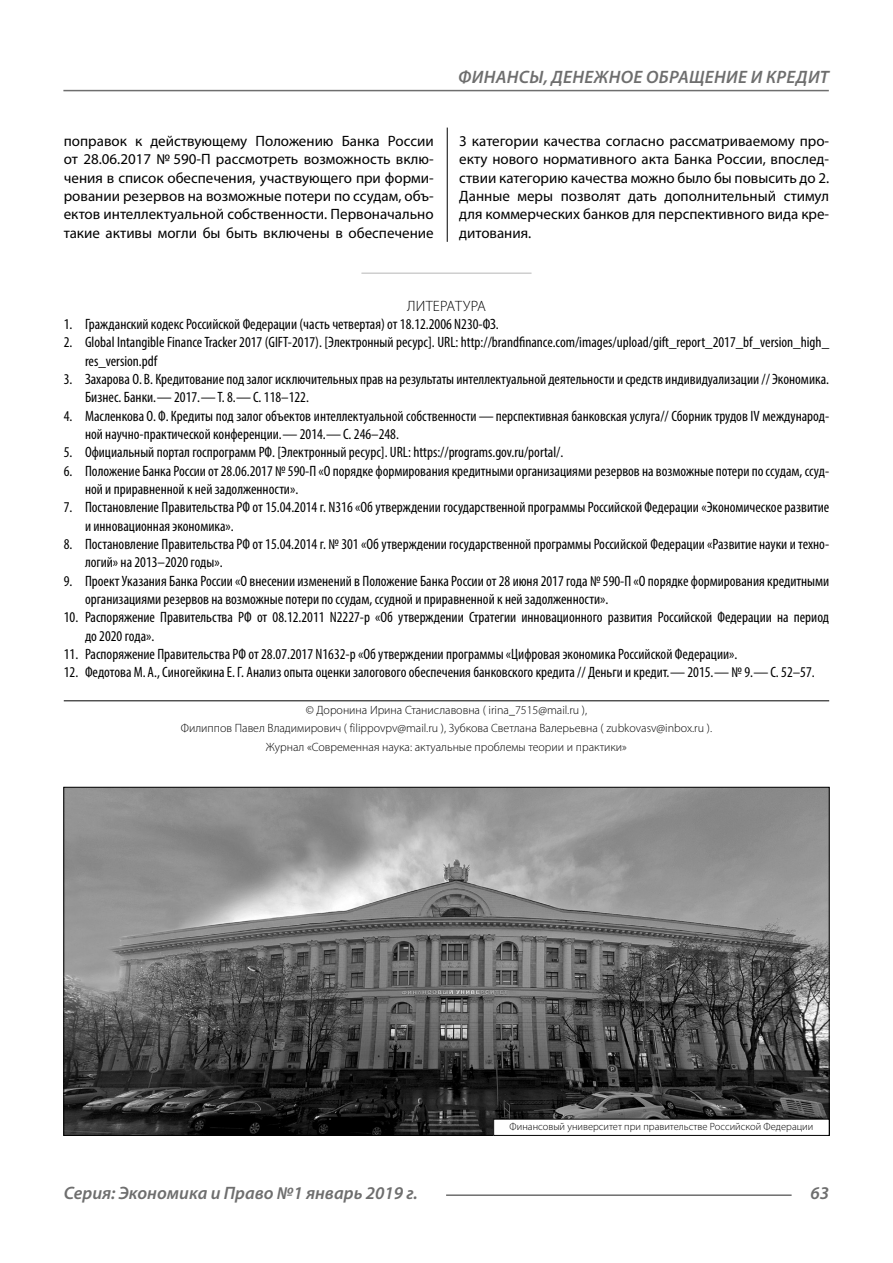
<style>
.page{position:relative;width:893px;height:1263px;background:#fff}
.page>*{position:absolute;margin:0;border:0;box-sizing:border-box;transform-origin:0 0}
.t1{font:italic 600 18px "Myriad Pro";color:#6e6e6e}
.t2{font:condensed 15px/18.3px "Myriad Pro";color:#000}
.Normal{font:15px/18.3px "Myriad Pro";color:#000;text-align:justify}
.Literature{font:300 15px "Myriad Pro";letter-spacing:.02em;color:#000}
.Copy{font:300 12px/18.3px "Myriad Pro";color:#000;text-align:center}
.Author-doc{font:300 10.5px "Myriad Pro";color:#000}
</style>
<div class="page">
<hr style="left:447px;top:128px;width:1px;height:1007px;background:#000">
<div style="left:361px;top:273px;width:170px;height:6px;background:#cfcfcf"></div>
<div style="left:64px;top:274px;width:765px;height:989px;background:#fff"></div>
<hr style="left:64px;top:700px;width:765px;height:1px;background:#000">
<img style="left:65px;top:789px;width:763px;height:345px">
<div style="left:494px;top:1119px;width:335px;height:16px;background:#fff"></div>
<div style="left:493px;top:1119px;width:337px;height:17px;border:1px solid #000"></div>
<hr style="left:63px;top:90px;width:766px;height:1px;background:#6e6e6e">
<hr style="left:446px;top:1194px;width:346px;height:2px;background:#6e6e6e">
<p class="t1" style="left:458px;top:66px;width:27px">Финанс</p>
<p class="t1" style="left:530px;top:66px;width:34px">ы, дене</p>
<p class="t1" style="left:594px;top:66px;width:28px">жное</p>
<p class="t1" style="left:646px;top:66px;width:12px">обра</p>
<p class="t1" style="left:689px;top:66px;width:28px">щение</p>
<p class="t1" style="left:751px;top:66px;width:27px">и кредит</p>
<p class="Normal" style="left:64px;top:131px;width:371px">поправок к действующему Положению Банка России от 28.06.2017 № 590-П рассмотреть возможность вклю&shy;чения в список обеспечения, участвующего при форми&shy;ровании резервов на возможные потери по ссудам, объ&shy;ектов интеллектуальной собственности. Первоначально такие активы могли бы быть включены в обеспечение</p>
<p class="Normal" style="left:459px;top:131px;width:371px">3 категории качества согласно рассматриваемому про&shy;екту нового нормативного акта Банка России, впослед&shy;ствии категорию качества можно было бы повысить до 2.<br>Данные меры позволят дать дополнительный стимул для коммерческих банков для перспективного вида кре&shy;дитования.</p>
<p class="Literature" style="left:407px;top:297px;width:80px">ЛИТЕРАТУРА</p>
<p class="t2" style="left:64px;top:315px;width:437px">1. Гражданский кодекс Российской Федерации (часть четвертая) от 18.12.2006 N230-ФЗ.</p>
<p class="t2" style="left:85px;top:333px;width:746px;text-indent:-21px">2. Global Intangible Finance Tracker 2017 (GIFT‑2017). [Электронный ресурс]. URL: http://brandfinance.com/images/upload/gift_report_2017_bf_version_high_ res_version.pdf</p>
<p class="t2" style="left:85px;top:370px;width:746px;text-indent:-21px">3. Захарова О. В. Кредитование под залог исключительных прав на результаты интеллектуальной деятельности и средств индивидуализации // Экономика.<br>Бизнес. Банки.— 2017.—Т. 8.—С. 118–122.</p>
<p class="t2" style="left:85px;top:406px;width:746px;text-indent:-21px">4. Масленкова О.Ф. Кредиты под залог объектов интеллектуальной собственности—перспективная банковская услуга// Сборник трудов IV международ&shy;ной научно-практической конференции.— 2014.—С. 246–248.</p>
<p class="t2" style="left:64px;top:443px;width:501px">5. Официальный портал госпрограмм РФ. [Электронный ресурс]. URL: https://programs.gov.ru/portal/.</p>
<p class="t2" style="left:85px;top:461px;width:746px;text-indent:-21px">6. Положение Банка России от 28.06.2017 № 590-П «О порядке формирования кредитными организациями резервов на возможные потери по ссудам, ссуд&shy;ной и приравненной к ней задолженности».</p>
<p class="t2" style="left:85px;top:498px;width:746px;text-indent:-21px">7. Постановление Правительства РФ от 15.04.2014 г. N316 «Об утверждении государственной программы Российской Федерации «Экономическое развитие и инновационная экономика».</p>
<p class="t2" style="left:85px;top:535px;width:746px;text-indent:-21px">8. Постановление Правительства РФ от 15.04.2014 г. № 301 «Об утверждении государственной программы Российской Федерации «Развитие науки и техно&shy;логий» на 2013–2020 годы».</p>
<p class="t2" style="left:85px;top:571px;width:746px;text-indent:-21px">9. Проект Указания Банка России «О внесении изменений в Положение Банка России от 28 июня 2017 года № 590-П «О порядке формирования кредитными организациями резервов на возможные потери по ссудам, ссудной и приравненной к ней задолженности».</p>
<p class="t2" style="left:85px;top:608px;width:746px;text-indent:-21px">10. Распоряжение Правительства РФ от 08.12.2011 N2227-р «Об утверждении Стратегии инновационного развития Российской Федерации на период до 2020 года».</p>
<p class="t2" style="left:64px;top:645px;width:675px">11. Распоряжение Правительства РФ от 28.07.2017 N1632-р «Об утверждении программы «Цифровая экономика Российской Федерации».</p>
<p class="t2" style="left:64px;top:663px;width:752px">12. Федотова М. А., Синогейкина Е.Г. Анализ опыта оценки залогового обеспечения банковского кредита // Деньги и кредит.— 2015.— № 9.—С. 52–57.</p>
<p class="Copy" style="left:181px;top:701px;width:533px">© Доронина Ирина Станиславовна ( irina_7515@mail.ru ),<br>Филиппов Павел Владимирович ( filippovpv@mail.ru ), Зубкова Светлана Валерьевна ( zubkovasv@inbox.ru ).<br>Журнал «Современная наука: актуальные проблемы теории и практики»</p>
<p class="Author-doc" style="left:510px;top:1120px;width:305px">Финансовый университет при правительстве Российской Федерации</p>
<p class="t1" style="left:64px;top:1182px;width:356px">Серия: Экономика и Право №1 январь 2019 г.</p>
<p class="t1" style="left:810px;top:1182px;width:20px">63</p>
</div>
